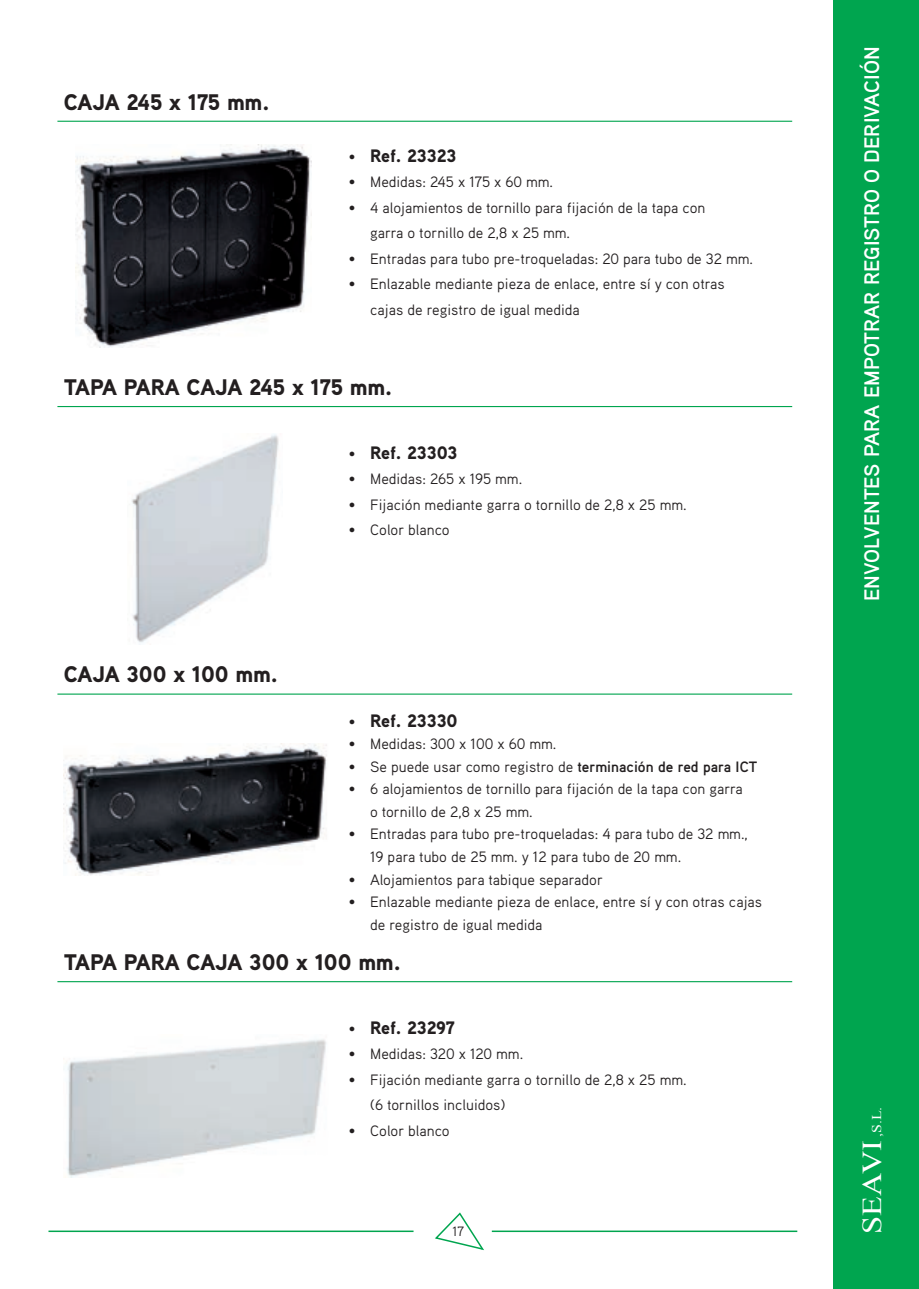
<style>
.page{position:relative;width:919px;height:1289px;background:#fff}
.page>*{position:absolute;margin:0;border:0;box-sizing:border-box;transform-origin:0 0}
.t1{font:27.3px "Times New Roman";color:#fff;scale:1.18 1}
.t2{font:900 22.5px "Aaux Pro";color:#231f20}
.t3{font:700 21px "Aaux Pro";color:#fff}
.t4{font:900 18px "Aaux Pro";letter-spacing:-.005em;color:#231f20}
.t5{font:15px/25.5px "Aaux Pro";color:#231f20}
.t6{font:13.5px "Aaux Pro";color:#231f20}
.s1{font-weight:400;font-size:15px}
.s2{font-weight:700}
.s3{font-size:13.35px}
</style>
<div class="page">
<div style="left:833px;top:0;width:85px;height:1288px;background:#00a54f"></div>
<svg style="left:435px;top:1212px;width:49px;height:39px"></svg>
<hr style="left:492px;top:1230px;width:305px;height:1px;background:#00a54f">
<hr style="left:48px;top:1230px;width:365px;height:1px;background:#00a54f">
<hr style="left:57px;top:121px;width:735px;height:1px;background:#00a54f">
<hr style="left:57px;top:406px;width:735px;height:1px;background:#00a54f">
<hr style="left:57px;top:693px;width:735px;height:1px;background:#00a54f">
<hr style="left:57px;top:981px;width:735px;height:1px;background:#00a54f">
<img style="left:76px;top:145px;width:235px;height:202px">
<img style="left:131px;top:434px;width:148px;height:209px">
<img style="left:64px;top:743px;width:263px;height:132px">
<img style="left:67px;top:1039px;width:259px;height:138px">
<h2 class="t2" style="left:64px;top:87px;width:207px">CAJA 245 x 175 mm.</h2>
<p class="t4" style="left:349px;top:144px;width:109px"><span class="s1">•</span> Ref. 23323</p>
<p class="t5" style="left:349px;top:169px;width:206px">• Medidas: 245 x 175 x 60 mm.</p>
<p class="t5" style="left:370px;top:194px;width:337px;text-indent:-21px">• 4 alojamientos de tornillo para fijación de la tapa con garra o tornillo de 2,8 x 25 mm.</p>
<p class="t5" style="left:349px;top:245px;width:405px">• Entradas para tubo pre-troqueladas: 20 para tubo de 32 mm.</p>
<p class="t5" style="left:370px;top:271px;width:356px;text-indent:-21px">• Enlazable mediante pieza de enlace, entre sí y con otras cajas de registro de igual medida</p>
<h2 class="t2" style="left:64px;top:372px;width:330px">TAPA PARA CAJA 245 x 175 mm.</h2>
<h2 class="t2" style="left:64px;top:660px;width:216px">CAJA 300 x 100 mm.</h2>
<p class="t4" style="left:349px;top:441px;width:110px"><span class="s1">•</span> Ref. 23303</p>
<p class="t5" style="left:349px;top:466px;width:175px">• Medidas: 265 x 195 mm.</p>
<p class="t5" style="left:349px;top:491px;width:339px">• Fijación mediante garra o tornillo de 2,8 x 25 mm.</p>
<p class="t5" style="left:349px;top:517px;width:102px">• Color blanco</p>
<p class="t4" style="left:349px;top:709px;width:110px"><span class="s1">•</span> Ref. 23330</p>
<p class="t5" style="left:349px;top:731px;width:209px">• Medidas: 300 x 100 x 60 mm.</p>
<p class="t5" style="left:349px;top:753px;width:410px">• Se puede usar como registro de <span class="s2">terminación de red para ICT</span></p>
<p class="t5" style="left:370px;top:777px;width:374px;line-height:22.5px;text-indent:-21px">• 6 alojamientos de tornillo para fijación de la tapa con garra o tornillo de 2,8 x 25 mm.</p>
<p class="t5" style="left:370px;top:822px;width:379px;line-height:22.5px;text-indent:-21px">• Entradas para tubo pre-troqueladas: 4 para tubo de 32 mm.,<br>19 para tubo de 25 mm. y 12 para tubo de 20 mm.</p>
<p class="t5" style="left:349px;top:866px;width:255px">• Alojamientos para tabique separador</p>
<p class="t5" style="left:370px;top:890px;width:393px;line-height:22.5px;text-indent:-21px">• Enlazable mediante pieza de enlace, entre sí y con otras cajas de registro de igual medida</p>
<h2 class="t2" style="left:64px;top:947px;width:338px">TAPA PARA CAJA 300 x 100 mm.</h2>
<p class="t4" style="left:349px;top:1015px;width:107px"><span class="s1">•</span> Ref. 23297</p>
<p class="t5" style="left:349px;top:1040px;width:176px">• Medidas: 320 x 120 mm.</p>
<p class="t5" style="left:370px;top:1066px;width:318px;text-indent:-21px">• Fijación mediante garra o tornillo de 2,8 x 25 mm. (6 tornillos incluidos)</p>
<p class="t5" style="left:349px;top:1117px;width:102px">• Color blanco</p>
<p class="t6" style="left:452px;top:1222px;width:13px">17</p>
<h3 class="t3" style="left:858px;top:601px;width:556px;rotate:-90deg">ENVOLVENTES PARA EMPOTRAR REGISTRO O DERIVACIÓN</h3>
<h1 class="t1" style="left:853px;top:1233px;width:109px;rotate:-90deg">SEAVI <span class="s3">,S.L.</span></h1>
</div>
